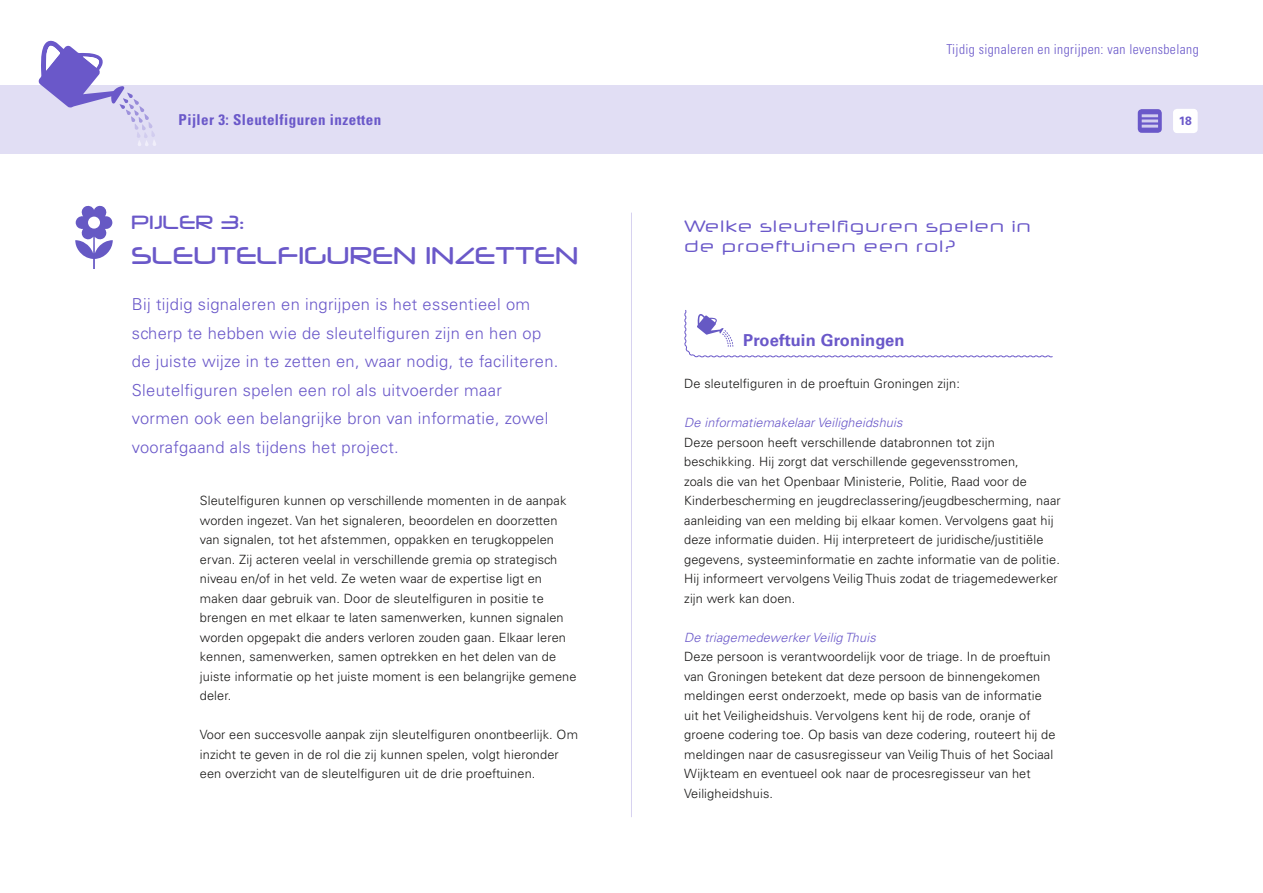
<style>
.page{position:relative;width:1263px;height:893px;background:#fff}
.page>*{position:absolute;margin:0;border:0;box-sizing:border-box;transform-origin:0 0}
.t1{font:28.5px "Neuropol";letter-spacing:.03em;color:#6a58c9}
.t2{font:22.5px "Neuropol";letter-spacing:.03em;color:#6a58c9}
.t3{font:300 16.5px/28.5px "Univers";letter-spacing:.02em;color:#6a58c9}
.t4{font:16.5px/19.5px "Neuropol X Free";letter-spacing:.02em;color:#6a58c9}
.t5{font:700 16.5px "Univers";letter-spacing:.01em;color:#6a58c9}
.t6{font:700 condensed 15px "Univers";letter-spacing:.03em;color:#6a58c9}
.t7{font:300 condensed 13.65px "Univers";letter-spacing:.03em;color:#6a58c9}
.t8{font:300 12.75px/19.5px "Univers";letter-spacing:.01em;color:#181716}
.t9{font:italic 300 12.75px "Univers";letter-spacing:.01em;color:#6a58c9}
.t10{font:700 12px "Univers";color:#6a58c9}
</style>
<div class="page">
<hr style="left:631px;top:213px;width:1px;height:604px;background:#d7d2f0">
<svg style="left:75px;top:205px;width:38px;height:64px"></svg>
<svg style="left:684px;top:310px;width:369px;height:48px"></svg>
<div style="left:0;top:85px;width:1263px;height:68px;background:#e1def4"></div>
<svg style="left:38px;top:40px;width:118px;height:106px"></svg>
<div style="left:1173px;top:109px;width:25px;height:24px;background:#fff;border-radius:4px"></div>
<svg style="left:1138px;top:109px;width:24px;height:24px"></svg>
<hr style="left:1142px;top:114px;width:16px;height:3px;background:#d2cdef">
<svg style="left:1142px;top:120px;width:16px;height:2px"></svg>
<hr style="left:1142px;top:125px;width:16px;height:3px;background:#d2cdef">
<p class="t7" style="left:946px;top:41px;width:254px">Tijdig signaleren en ingrijpen: van levensbelang</p>
<p class="t6" style="left:179px;top:110px;width:204px">Pijler 3: Sleutelfiguren inzetten</p>
<p class="t10" style="left:1179px;top:113px;width:15px">18</p>
<h2 class="t2" style="left:132px;top:211px;width:113px">PIJLER 3:</h2>
<h1 class="t1" style="left:132px;top:240px;width:448px">SLEUTELFIGUREN INZETTEN</h1>
<p class="t3" style="left:132px;top:290px;width:428px">Bij tijdig signaleren en ingrijpen is het essentieel om scherp te hebben wie de sleutelfiguren zijn en hen op de juiste wijze in te zetten en, waar nodig, te faciliteren.<br>Sleutelfiguren spelen een rol als uitvoerder maar vormen ook een belangrijke bron van informatie, zowel voorafgaand als tijdens het project.</p>
<p class="t8" style="left:200px;top:491px;width:378px">Sleutelfiguren kunnen op verschillende momenten in de aanpak worden ingezet. Van het signaleren, beoordelen en doorzetten van signalen, tot het afstemmen, oppakken en terugkoppelen ervan. Zij acteren veelal in verschillende gremia op strategisch niveau en/of in het veld. Ze weten waar de expertise ligt en maken daar gebruik van. Door de sleutelfiguren in positie te brengen en met elkaar te laten samenwerken, kunnen signalen worden opgepakt die anders verloren zouden gaan. Elkaar leren kennen, samenwerken, samen optrekken en het delen van de juiste informatie op het juiste moment is een belangrijke gemene deler.</p>
<p class="t8" style="left:200px;top:725px;width:380px">Voor een succesvolle aanpak zijn sleutelfiguren onontbeerlijk. Om inzicht te geven in de rol die zij kunnen spelen, volgt hieronder een overzicht van de sleutelfiguren uit de drie proeftuinen.</p>
<p class="t4" style="left:684px;top:216px;width:349px">Welke sleutelfiguren spelen in de proeftuinen een rol?</p>
<p class="t5" style="left:743px;top:331px;width:163px">Proeftuin Groningen</p>
<p class="t8" style="left:684px;top:374px;width:277px">De sleutelfiguren in de proeftuin Groningen zijn:</p>
<p class="t9" style="left:684px;top:415px;width:220px">De informatiemakelaar Veiligheidshuis</p>
<p class="t8" style="left:684px;top:432px;width:378px">Deze persoon heeft verschillende databronnen tot zijn beschikking. Hij zorgt dat verschillende gegevensstromen,<br>zoals die van het Openbaar Ministerie, Politie, Raad voor de Kinderbescherming en jeugdreclassering/jeugdbescherming, naar aanleiding van een melding bij elkaar komen. Vervolgens gaat hij deze informatie duiden. Hij interpreteert de juridische/justitiële gegevens, systeeminformatie en zachte informatie van de politie.<br>Hij informeert vervolgens Veilig Thuis zodat de triagemedewerker zijn werk kan doen.</p>
<p class="t9" style="left:684px;top:629px;width:193px">De triagemedewerker Veilig Thuis</p>
<p class="t8" style="left:684px;top:647px;width:373px">Deze persoon is verantwoordelijk voor de triage. In de proeftuin van Groningen betekent dat deze persoon de binnengekomen meldingen eerst onderzoekt, mede op basis van de informatie uit het Veiligheidshuis. Vervolgens kent hij de rode, oranje of groene codering toe. Op basis van deze codering, routeert hij de meldingen naar de casusregisseur van Veilig Thuis of het Sociaal Wijkteam en eventueel ook naar de procesregisseur van het Veiligheidshuis.</p>
</div>
